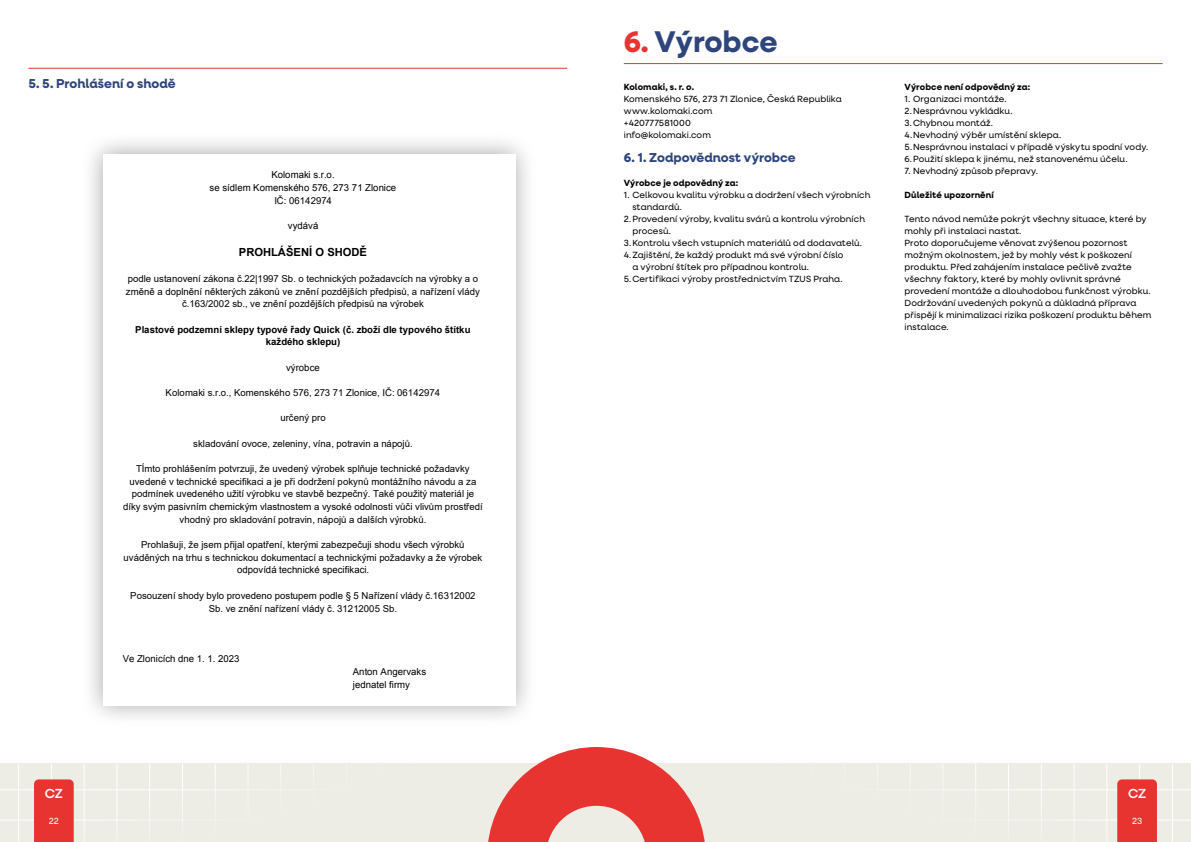
<style>
.page{position:relative;width:1191px;height:842px;background:#fff}
.page>*{position:absolute;margin:0;border:0;box-sizing:border-box;transform-origin:0 0}
.t1{font:700 30px "Neulis Neue";color:#2e457c}
.t2{font:500 13.2px "Neulis Neue";color:#fff}
.t3{font:700 13px "Neulis Neue";color:#2e457c}
.t4{font:700 11.2px "Arial";letter-spacing:-.005em;color:#000}
.t5{font:9.6px/12.7px "Arial";letter-spacing:.005em;color:#000;text-align:center}
.t6{font:700 9.6px/12.8px "Arial";color:#000;text-align:center}
.t7{font:9px/12px "Neulis Neue";letter-spacing:.01em;color:#000}
.t8{font:700 9px "Neulis Neue";letter-spacing:.01em;color:#000}
.t9{font:9px "Neulis Neue";color:#fff}
.s1{color:#e73431}
</style>
<div class="page">
<div style="left:624px;top:763px;width:567px;height:79px;background:#edece5"></div>
<hr style="left:1172px;top:764px;width:1px;height:78px;background:#fff">
<hr style="left:1139px;top:764px;width:1px;height:78px;background:#fff">
<hr style="left:1106px;top:764px;width:1px;height:78px;background:#fff">
<hr style="left:1073px;top:764px;width:1px;height:78px;background:#fff">
<hr style="left:1041px;top:764px;width:1px;height:78px;background:#fff">
<hr style="left:1008px;top:764px;width:1px;height:78px;background:#fff">
<hr style="left:975px;top:764px;width:1px;height:78px;background:#fff">
<hr style="left:942px;top:764px;width:1px;height:78px;background:#fff">
<hr style="left:909px;top:764px;width:1px;height:78px;background:#fff">
<hr style="left:877px;top:764px;width:1px;height:78px;background:#fff">
<hr style="left:844px;top:764px;width:1px;height:78px;background:#fff">
<hr style="left:811px;top:764px;width:1px;height:78px;background:#fff">
<hr style="left:778px;top:764px;width:1px;height:78px;background:#fff">
<hr style="left:746px;top:764px;width:1px;height:78px;background:#fff">
<hr style="left:713px;top:764px;width:1px;height:78px;background:#fff">
<hr style="left:624px;top:789px;width:567px;height:1px;background:#fff">
<hr style="left:624px;top:820px;width:567px;height:1px;background:#fff">
<div style="left:0;top:763px;width:567px;height:79px;background:#edece5"></div>
<hr style="left:18px;top:764px;width:1px;height:78px;background:#fff">
<hr style="left:51px;top:764px;width:1px;height:78px;background:#fff">
<hr style="left:84px;top:764px;width:1px;height:78px;background:#fff">
<hr style="left:117px;top:764px;width:1px;height:78px;background:#fff">
<hr style="left:149px;top:764px;width:1px;height:78px;background:#fff">
<hr style="left:182px;top:764px;width:1px;height:78px;background:#fff">
<hr style="left:215px;top:764px;width:1px;height:78px;background:#fff">
<hr style="left:248px;top:764px;width:1px;height:78px;background:#fff">
<hr style="left:280px;top:764px;width:1px;height:78px;background:#fff">
<hr style="left:313px;top:764px;width:1px;height:78px;background:#fff">
<hr style="left:346px;top:764px;width:1px;height:78px;background:#fff">
<hr style="left:379px;top:764px;width:1px;height:78px;background:#fff">
<hr style="left:411px;top:764px;width:1px;height:78px;background:#fff">
<hr style="left:444px;top:764px;width:1px;height:78px;background:#fff">
<hr style="left:477px;top:764px;width:1px;height:78px;background:#fff">
<hr style="left:0;top:789px;width:567px;height:1px;background:#fff">
<hr style="left:0;top:820px;width:567px;height:1px;background:#fff">
<div style="left:1117px;top:779px;width:40px;height:63px;background:#e73431"></div>
<div style="left:34px;top:779px;width:40px;height:63px;background:#e73431"></div>
<hr style="left:624px;top:63px;width:538px;height:1px;background:#e73431">
<hr style="left:28px;top:68px;width:539px;height:1px;background:#e73431">
<div style="left:81px;top:132px;width:457px;height:596px;background:#000;opacity:.35"></div>
<div style="left:103px;top:154px;width:412px;height:551px;background:#fff"></div>
<svg style="left:487px;top:747px;width:218px;height:95px"></svg>
<h3 class="t3" style="left:28px;top:74px;width:149px">5. 5. Prohlášení o shodě</h3>
<p class="t5" style="left:210px;top:169px;width:188px">Kolomaki s.r.o.<br>se sídlem Komenského 576, 273 71 Zlonice<br>IČ: 06142974</p>
<p class="t5" style="left:288px;top:220px;width:32px">vydává</p>
<p class="t4" style="left:239px;top:244px;width:129px">PROHLÁŠENÍ O SHODĚ</p>
<p class="t5" style="left:126px;top:272px;width:356px">podle ustanovení zákona č.22|1997 Sb. o technických požadavcích na výrobky a o změně a doplnění některých zákonů ve znění pozdějších předpisů, a nařízení vlády č.163/2002 sb., ve znění pozdějších předpisů na výrobek</p>
<p class="t6" style="left:135px;top:323px;width:337px">Plastové podzemní sklepy typové řady Quick (č. zboží dle typového štítku každého sklepu)</p>
<p class="t5" style="left:286px;top:361px;width:35px">výrobce</p>
<p class="t5" style="left:166px;top:386px;width:276px">Kolomaki s.r.o., Komenského 576, 273 71 Zlonice, IČ: 06142974</p>
<p class="t5" style="left:280px;top:412px;width:47px">určený pro</p>
<p class="t5" style="left:193px;top:437px;width:221px">skladování ovoce, zeleniny, vína, potravin a nápojů.</p>
<p class="t5" style="left:123px;top:462px;width:361px">TÍmto prohlášením potvrzuji, že uvedený výrobek splňuje technické požadavky uvedené v technické specifikaci a je při dodržení pokynů montážního návodu a za podmínek uvedeného užití výrobku ve stavbě bezpečný. Také použitý materiál je díky svým pasivním chemickým vlastnostem a vysoké odolnosti vůči vlivům prostředí vhodný pro skladování potravin, nápojů a dalších výrobků.</p>
<p class="t5" style="left:123px;top:538px;width:360px">Prohlašuji, že jsem přijal opatření, kterými zabezpečuji shodu všech výrobků uváděných na trhu s technickou dokumentací a technickými požadavky a že výrobek odpovídá technické specifikaci.</p>
<p class="t5" style="left:130px;top:589px;width:347px">Posouzení shody bylo provedeno postupem podle § 5 Nařízení vlády č.16312002<br>Sb. ve znění nařízení vlády č. 31212005 Sb.</p>
<h2 class="t2" style="left:45px;top:784px;width:19px">CZ</h2>
<p class="t9" style="left:49px;top:814px;width:12px">22</p>
<p class="t5" style="left:123px;top:653px;width:118px">Ve Zlonicích dne 1. 1. 2023</p>
<p class="t5" style="left:353px;top:665px;width:75px;text-align:left">Anton Angervaks jednatel firmy</p>
<h1 class="t1" style="left:624px;top:20px;width:155px"><span class="s1">6.</span> Výrobce</h1>
<p class="t8" style="left:624px;top:80px;width:72px">Kolomaki, s. r. o.</p>
<p class="t7" style="left:624px;top:92px;width:219px">Komenského 576, 273 71 Zlonice, Česká Republika www.kolomaki.com<br>+420777581000<br>info@kolomaki.com</p>
<h3 class="t3" style="left:624px;top:148px;width:173px">6. 1. Zodpovědnost výrobce</h3>
<p class="t8" style="left:624px;top:176px;width:116px">Výrobce je odpovědný za:</p>
<p class="t7" style="left:624px;top:188px;width:248px">1. Celkovou kvalitu výrobku a dodržení všech výrobních</p>
<p class="t7" style="left:632px;top:200px;width:51px">standardů.</p>
<p class="t7" style="left:624px;top:212px;width:243px">2.Provedení výroby, kvalitu svárů a kontrolu výrobních</p>
<p class="t7" style="left:632px;top:224px;width:40px">procesů.</p>
<p class="t7" style="left:624px;top:236px;width:240px">3.Kontrolu všech vstupních materiálů od dodavatelů.</p>
<p class="t7" style="left:624px;top:248px;width:221px">4.Zajištění, že každý produkt má své výrobní číslo</p>
<p class="t7" style="left:632px;top:260px;width:178px">a výrobní štítek pro případnou kontrolu.</p>
<p class="t7" style="left:624px;top:272px;width:220px">5.Certifikaci výroby prostřednictvím TZUS Praha.</p>
<p class="t8" style="left:904px;top:80px;width:127px">Výrobce není odpovědný za:</p>
<p class="t7" style="left:904px;top:92px;width:245px">1. Organizaci montáže.<br>2.Nesprávnou vykládku.<br>3.Chybnou montáž.<br>4.Nevhodný výběr umístění sklepa.<br>5.Nesprávnou instalaci v případě výskytu spodní vody.<br>6.Použití sklepa k jinému, než stanovenému účelu.</p>
<p class="t7" style="left:904px;top:164px;width:135px">7. Nevhodný způsob přepravy.</p>
<p class="t8" style="left:904px;top:188px;width:91px">Důležité upozornění</p>
<p class="t7" style="left:904px;top:212px;width:248px">Tento návod nemůže pokrýt všechny situace, které by mohly při instalaci nastat.<br>Proto doporučujeme věnovat zvýšenou pozornost možným okolnostem, jež by mohly vést k poškození produktu. Před zahájením instalace pečlivě zvažte všechny faktory, které by mohly ovlivnit správné provedení montáže a dlouhodobou funkčnost výrobku.<br>Dodržování uvedených pokynů a důkladná příprava přispějí k minimalizaci rizika poškození produktu během instalace.</p>
<h2 class="t2" style="left:1128px;top:784px;width:19px">CZ</h2>
<p class="t9" style="left:1132px;top:814px;width:12px">23</p>
</div>
